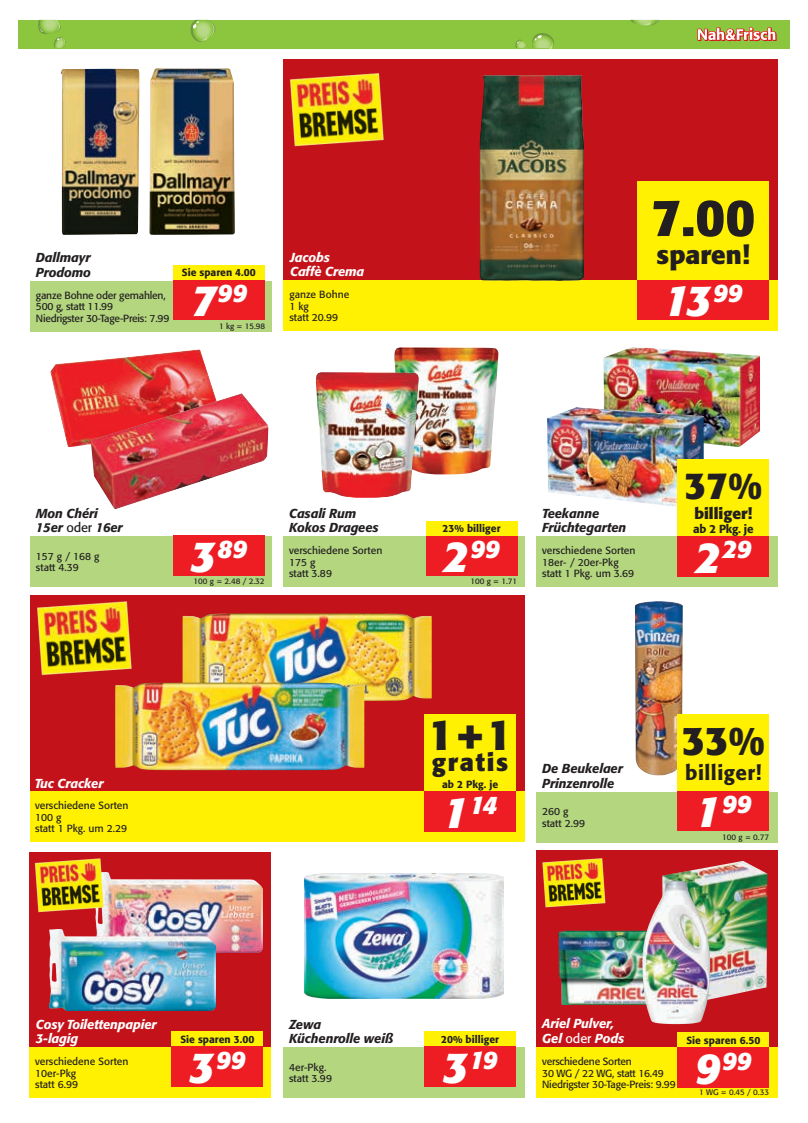
<style>
.page{position:relative;width:808px;height:1123px;background:#fff}
.page>*{position:absolute;margin:0;border:0;box-sizing:border-box;transform-origin:0 0}
.t1{font:700 51.6px "Formata Std";color:#231f20}
.t2{font:italic 700 43.2px "Formata Std";color:#fff}
.t3{font:700 42.5px "Formata Std";color:#231f20}
.t4{font:700 39.9px "Formata Std";color:#231f20}
.t5{font:700 37.3px "Formata Std";color:#231f20}
.t6{font:700 25.7px "Formata Std";color:#231f20}
.t7{font:italic 700 25.2px "Formata Std";letter-spacing:.005em;color:#fff}
.t8{font:700 24.5px "Formata Std";letter-spacing:.07em;color:#231f20}
.t9{font:500 20.6px "Formata Std";letter-spacing:.02em;color:#231f20}
.t10{font:700 15.4px "Formata Std";color:#231f20}
.t11{font:italic 500 12.9px/14.2px "Formata Std";letter-spacing:-.01em;color:#231f20}
.t12{font:italic 500 12.9px/14.2px "Formata Std";letter-spacing:-.01em;color:#fff}
.t13{font:500 11.6px "Formata Std";letter-spacing:-.02em;color:#231f20}
.t14{font:10.3px/11.6px "Formata Std";color:#231f20}
.t15{font:10.3px/11.6px "Formata Std";letter-spacing:-.02em;color:#231f20}
.t16{font:500 10.3px "Formata Std";color:#231f20}
.t17{font:8px "Formata Std";color:#231f20}
.s1{font-size:43.2px}
.s2{font-weight:400;font-style:normal}
</style>
<div class="page">
<div style="left:18px;top:20px;width:771px;height:28px;background:#8bc63e"></div>
<svg style="left:38px;top:20px;width:28px;height:28px"></svg>
<svg style="left:630px;top:20px;width:29px;height:6px"></svg>
<svg style="left:515px;top:33px;width:39px;height:16px"></svg>
<svg style="left:190px;top:20px;width:26px;height:22px"></svg>
<svg style="left:697px;top:27px;width:80px;height:14px"></svg>
<div style="left:30px;top:594px;width:494px;height:232px;background:#c4121a"></div>
<img style="left:30px;top:594px;width:109px;height:82px">
<div style="left:283px;top:60px;width:495px;height:255px;background:#c4121a"></div>
<img style="left:283px;top:59px;width:109px;height:88px">
<div style="left:536px;top:850px;width:242px;height:232px;background:#c4121a"></div>
<img style="left:542px;top:858px;width:64px;height:50px">
<div style="left:30px;top:852px;width:241px;height:230px;background:#c4121a"></div>
<img style="left:183px;top:613px;width:249px;height:88px">
<div style="left:537px;top:791px;width:241px;height:51px;background:#b3d67f"></div>
<img style="left:115px;top:682px;width:249px;height:88px">
<div style="left:30px;top:791px;width:494px;height:51px;background:#fff101"></div>
<div style="left:424px;top:791px;width:92px;height:40px;background:#ee1d23"></div>
<div style="left:424px;top:714px;width:92px;height:77px;background:#fff101"></div>
<img style="left:635px;top:601px;width:48px;height:174px">
<img style="left:603px;top:347px;width:157px;height:100px">
<img style="left:547px;top:407px;width:157px;height:100px">
<div style="left:537px;top:536px;width:241px;height:51px;background:#b3d67f"></div>
<div style="left:283px;top:280px;width:495px;height:51px;background:#fff101"></div>
<img style="left:480px;top:75px;width:104px;height:206px">
<div style="left:283px;top:536px;width:241px;height:51px;background:#b3d67f"></div>
<div style="left:426px;top:536px;width:91px;height:40px;background:#ee1d23"></div>
<div style="left:426px;top:521px;width:91px;height:15px;background:#fff101"></div>
<div style="left:30px;top:536px;width:241px;height:51px;background:#b3d67f"></div>
<div style="left:173px;top:536px;width:92px;height:40px;background:#ee1d23"></div>
<img style="left:50px;top:349px;width:164px;height:98px">
<img style="left:91px;top:393px;width:177px;height:116px">
<div style="left:537px;top:1047px;width:241px;height:51px;background:#fff101"></div>
<div style="left:283px;top:1047px;width:241px;height:51px;background:#b3d67f"></div>
<div style="left:424px;top:1046px;width:92px;height:40px;background:#ee1d23"></div>
<div style="left:424px;top:1031px;width:92px;height:15px;background:#fff101"></div>
<img style="left:304px;top:873px;width:199px;height:125px">
<div style="left:30px;top:1047px;width:241px;height:51px;background:#fff101"></div>
<div style="left:172px;top:1046px;width:91px;height:40px;background:#ee1d23"></div>
<div style="left:172px;top:1031px;width:91px;height:15px;background:#fff101"></div>
<img style="left:96px;top:877px;width:166px;height:76px">
<img style="left:49px;top:929px;width:167px;height:81px">
<div style="left:678px;top:536px;width:91px;height:40px;background:#ee1d23"></div>
<div style="left:678px;top:459px;width:91px;height:77px;background:#fff101"></div>
<img style="left:394px;top:347px;width:104px;height:127px">
<img style="left:316px;top:372px;width:103px;height:126px">
<div style="left:678px;top:790px;width:91px;height:41px;background:#ee1d23"></div>
<div style="left:678px;top:714px;width:91px;height:76px;background:#fff101"></div>
<img style="left:558px;top:930px;width:84px;height:75px">
<img style="left:662px;top:861px;width:105px;height:139px">
<img style="left:642px;top:880px;width:68px;height:144px">
<div style="left:678px;top:1047px;width:91px;height:40px;background:#ee1d23"></div>
<div style="left:678px;top:1032px;width:91px;height:15px;background:#fff101"></div>
<div style="left:30px;top:281px;width:241px;height:50px;background:#b3d67f"></div>
<div style="left:173px;top:280px;width:92px;height:40px;background:#ee1d23"></div>
<div style="left:173px;top:265px;width:92px;height:15px;background:#fff101"></div>
<img style="left:150px;top:68px;width:85px;height:167px">
<img style="left:61px;top:69px;width:78px;height:166px">
<div style="left:637px;top:280px;width:132px;height:40px;background:#ee1d23"></div>
<div style="left:637px;top:181px;width:132px;height:99px;background:#fff101"></div>
<img style="left:29px;top:852px;width:81px;height:73px">
<p class="t11" style="left:36px;top:251px;width:56px">Dallmayr<br>Prodomo</p>
<p class="t15" style="left:36px;top:289px;width:135px">ganze Bohne oder gemahlen,<br>500 g, statt 11.99<br>Niedrigster 30-Tage-Preis: 7.99</p>
<p class="t16" style="left:182px;top:266px;width:75px">Sie sparen 4.00</p>
<h3 class="t7" style="left:191px;top:277px;width:58px"><span class="s1">7</span>99</h3>
<p class="t17" style="left:219px;top:321px;width:48px">1 kg = 15.98</p>
<p class="t12" style="left:290px;top:250px;width:76px">Jacobs<br>Caffè Crema</p>
<p class="t14" style="left:289px;top:288px;width:61px">ganze Bohne<br>1 kg<br>statt 20.99</p>
<h1 class="t1" style="left:651px;top:185px;width:106px">7.00</h1>
<h3 class="t6" style="left:657px;top:239px;width:95px">sparen!</h3>
<h2 class="t2" style="left:664px;top:274px;width:80px">13<sup>99</sup></h2>
<p class="t11" style="left:36px;top:506px;width:88px">Mon Chéri<br>15er <span class="s2">oder</span> 16er</p>
<p class="t14" style="left:36px;top:550px;width:65px">157 g / 168 g statt 4.39</p>
<h3 class="t7" style="left:191px;top:533px;width:58px"><span class="s1">3</span>89</h3>
<p class="t17" style="left:194px;top:576px;width:73px">100 g = 2.48 / 2.32</p>
<p class="t11" style="left:289px;top:506px;width:91px">Casali Rum<br>Kokos Dragees</p>
<p class="t14" style="left:289px;top:544px;width:95px">verschiedene Sorten<br>175 g<br>statt 3.89</p>
<p class="t16" style="left:443px;top:522px;width:59px">23% billiger</p>
<h3 class="t7" style="left:443px;top:533px;width:58px"><span class="s1">2</span>99</h3>
<p class="t17" style="left:470px;top:576px;width:48px">100 g = 1.71</p>
<p class="t11" style="left:542px;top:506px;width:86px">Teekanne<br>Früchtegarten</p>
<p class="t14" style="left:542px;top:544px;width:95px">verschiedene Sorten<br>18er- / 20er-Pkg statt 1 Pkg. um 3.69</p>
<h3 class="t5" style="left:684px;top:462px;width:79px">37%</h3>
<h3 class="t10" style="left:694px;top:504px;width:59px">billiger!</h3>
<p class="t13" style="left:693px;top:522px;width:62px">ab 2 Pkg. je</p>
<h3 class="t7" style="left:695px;top:534px;width:57px"><span class="s1">2</span>29</h3>
<p class="t12" style="left:35px;top:776px;width:70px">Tuc Cracker</p>
<h3 class="t3" style="left:428px;top:708px;width:85px">1+1</h3>
<h3 class="t8" style="left:432px;top:747px;width:78px">gratis</h3>
<p class="t16" style="left:442px;top:778px;width:57px">ab 2 Pkg. je</p>
<p class="t14" style="left:35px;top:799px;width:95px">verschiedene Sorten<br>100 g<br>statt 1 Pkg. um 2.29</p>
<h3 class="t7" style="left:443px;top:789px;width:56px"><span class="s1">1</span>14</h3>
<p class="t11" style="left:542px;top:761px;width:82px">De Beukelaer<br>Prinzenrolle</p>
<p class="t14" style="left:542px;top:805px;width:44px">260 g statt 2.99</p>
<h3 class="t4" style="left:682px;top:716px;width:85px">33%</h3>
<h3 class="t9" style="left:685px;top:760px;width:78px">billiger!</h3>
<h3 class="t7" style="left:695px;top:788px;width:58px"><span class="s1">1</span>99</h3>
<p class="t17" style="left:722px;top:832px;width:48px">100 g = 0.77</p>
<p class="t12" style="left:36px;top:1017px;width:122px">Cosy Toilettenpapier<br>3-lagig</p>
<p class="t14" style="left:35px;top:1055px;width:95px">verschiedene Sorten<br>10er-Pkg<br>statt 6.99</p>
<p class="t16" style="left:180px;top:1033px;width:75px">Sie sparen 3.00</p>
<h3 class="t7" style="left:189px;top:1044px;width:58px"><span class="s1">3</span>99</h3>
<p class="t11" style="left:289px;top:1017px;width:106px">Zewa<br>Küchenrolle weiß</p>
<p class="t14" style="left:289px;top:1061px;width:44px">4er-Pkg. statt 3.99</p>
<p class="t16" style="left:441px;top:1033px;width:59px">20% billiger</p>
<h3 class="t7" style="left:443px;top:1044px;width:56px"><span class="s1">3</span>19</h3>
<p class="t12" style="left:542px;top:1016px;width:84px">Ariel Pulver,<br>Gel <span class="s2">oder</span> Pods</p>
<p class="t15" style="left:542px;top:1055px;width:135px">verschiedene Sorten<br>30 WG / 22 WG, statt 16.49<br>Niedrigster 30-Tage-Preis: 9.99</p>
<p class="t16" style="left:686px;top:1034px;width:75px">Sie sparen 6.50</p>
<h3 class="t7" style="left:695px;top:1045px;width:58px"><span class="s1">9</span>99</h3>
<p class="t17" style="left:699px;top:1087px;width:71px">1 WG = 0.45 / 0.33</p>
</div>
